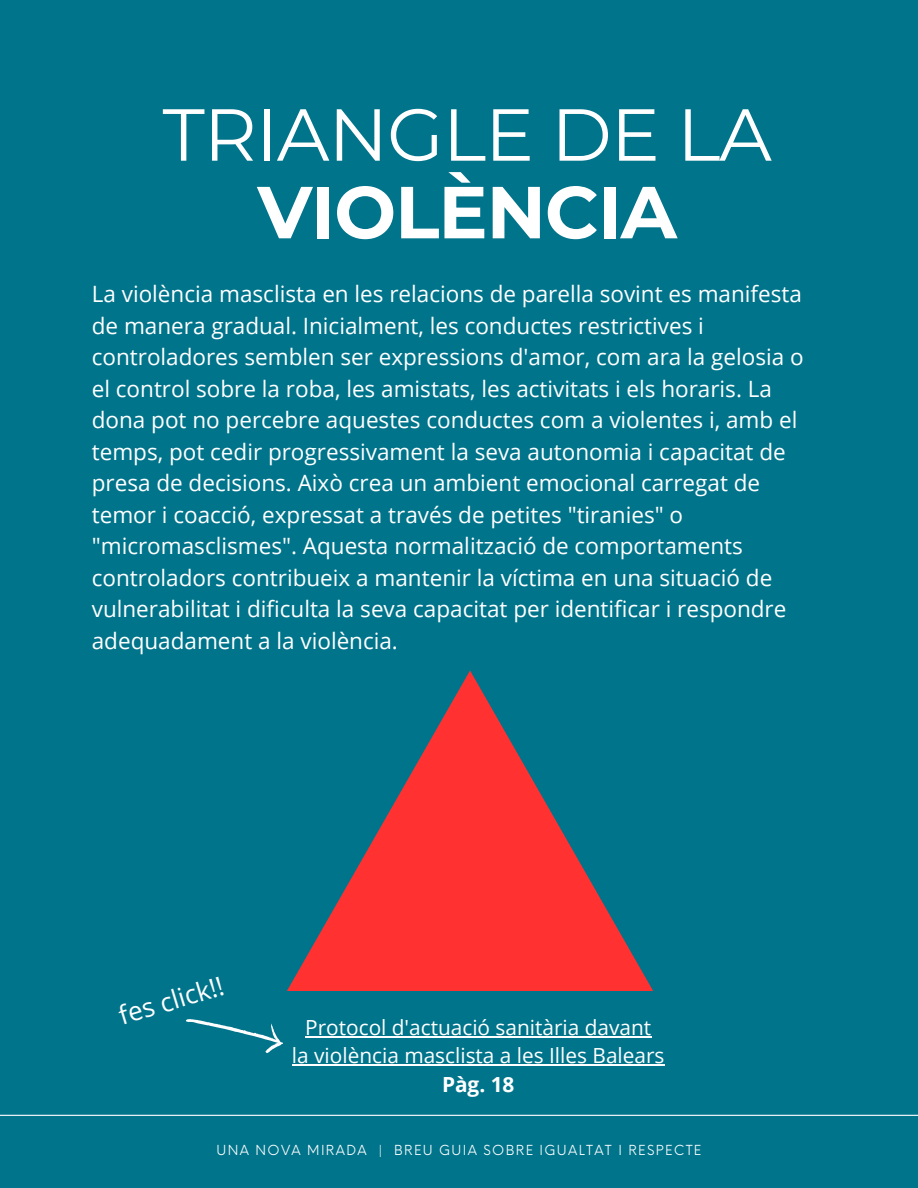
<style>
.page{position:relative;width:918px;height:1188px;background:#00748b}
.page>*{position:absolute;margin:0;border:0;box-sizing:border-box;transform-origin:0 0}
.t1{font:73.5px/77.7px "Montserrat";letter-spacing:-.015em;color:#fff;text-align:center}
.t2{font:26.1px "Open Sans";color:#fff}
.t3{font:22.5px/31.5px "Open Sans";color:#fff}
.t4{font:20.85px "Open Sans";color:#fff}
.t5{font:700 20.85px "Open Sans";color:#fff}
.t6{font:13.5px "Neue Einstellung";letter-spacing:.1em;color:#fff}
.s1{font-weight:700}
</style>
<div class="page">
<hr style="left:0;top:1115px;width:918px;height:1px;background:#fff">
<svg style="left:287px;top:670px;width:366px;height:321px"></svg>
<svg style="left:186px;top:1019px;width:97px;height:34px"></svg>
<hr style="left:305px;top:1036px;width:346px;height:2px;background:#fff">
<hr style="left:292px;top:1065px;width:373px;height:1px;background:#fff">
<p class="t1" style="left:163px;top:96px;width:611px">TRIANGLE DE LA<br><span class="s1">VIOLÈNCIA</span></p>
<p class="t3" style="left:92px;top:278px;width:713px">La violència masclista en les relacions de parella sovint es manifesta de manera gradual. Inicialment, les conductes restrictives i controladores semblen ser expressions d'amor, com ara la gelosia o el control sobre la roba, les amistats, les activitats i els horaris. La dona pot no percebre aquestes conductes com a violentes i, amb el temps, pot cedir progressivament la seva autonomia i capacitat de presa de decisions. Això crea un ambient emocional carregat de temor i coacció, expressat a través de petites "tiranies" o "micromasclismes". Aquesta normalització de comportaments controladors contribueix a mantenir la víctima en una situació de vulnerabilitat i dificulta la seva capacitat per identificar i respondre adequadament a la violència.</p>
<p class="t2" style="left:114px;top:999px;width:110px;rotate:-17deg">fes click!!</p>
<p class="t4" style="left:305px;top:1013px;width:348px">Protocol d'actuació sanitària davant</p>
<p class="t4" style="left:292px;top:1041px;width:374px">la violència masclista a les Illes Balears</p>
<p class="t5" style="left:442px;top:1069px;width:74px">Pàg. 18</p>
<p class="t6" style="left:217px;top:1138px;width:486px">UNA NOVA MIRADA | BREU GUIA SOBRE IGUALTAT I RESPECTE</p>
</div>
